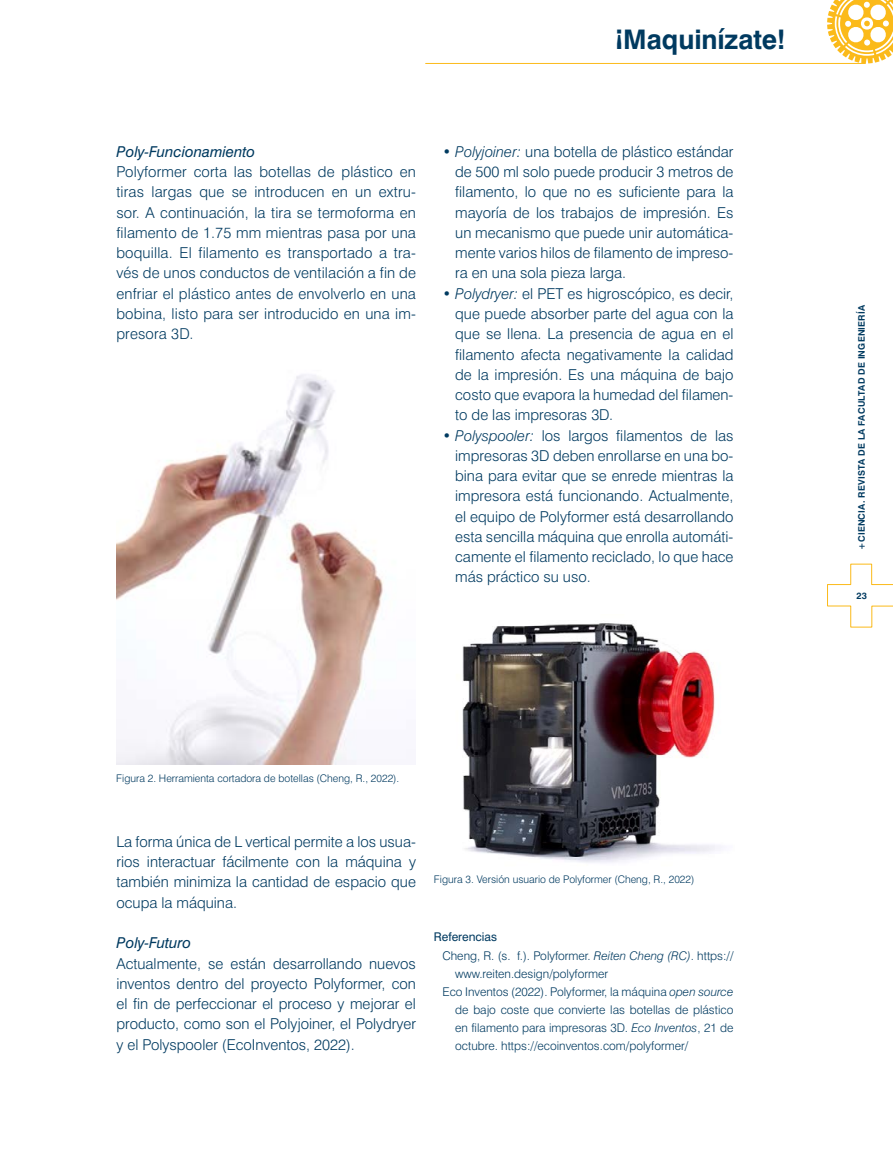
<style>
.page{position:relative;width:893px;height:1149px;background:#fff}
.page>*{position:absolute;margin:0;border:0;box-sizing:border-box;transform-origin:0 0}
.t1{font:700 27px "Swiss 721";letter-spacing:-.005em;color:#003a60}
.t2{font:300 15px/20.2px "Swiss 721";color:#003a60;text-align:justify}
.t3{font:italic 15px "Swiss 721";color:#003a60}
.t4{font:300 12px "Swiss 721";color:#003a60}
.t5{font:12px "Swiss 721 Roman";color:#003a60}
.t6{font:300 10.5px "Swiss 721";color:#003a60}
.t7{font:700 9.15px "Swiss 721";color:#003a60}
.t8{font:700 9px "Swiss 721";letter-spacing:.02em;color:#003a60}
.s1{font-style:italic}
</style>
<div class="page">
<svg style="left:827px;top:0;width:66px;height:63px"></svg>
<hr style="left:426px;top:63px;width:439px;height:1px;background:#fbba1a">
<svg style="left:827px;top:563px;width:66px;height:64px"></svg>
<img style="left:116px;top:374px;width:270px;height:390px">
<img style="left:462px;top:623px;width:260px;height:240px">
<h1 class="t1" style="left:615px;top:23px;width:172px">¡Maquinízate!</h1>
<p class="t3" style="left:116px;top:142px;width:140px">Poly-Funcionamiento</p>
<p class="t2" style="left:116px;top:161px;width:301px">Polyformer corta las botellas de plástico en tiras largas que se introducen en un extru&shy;sor. A continuación, la tira se termoforma en filamento de 1.75 mm mientras pasa por una boquilla. El filamento es transportado a tra&shy;vés de unos conductos de ventilación a fin de enfriar el plástico antes de envolverlo en una bobina, listo para ser introducido en una im&shy;presora 3D.</p>
<p class="t2" style="left:455px;top:141px;width:280px;text-indent:-13px"><span class="s1">• Polyjoiner:</span> una botella de plástico estándar de 500 ml solo puede producir 3 metros de filamento, lo que no es suficiente para la mayoría de los trabajos de impresión. Es un mecanismo que puede unir automática&shy;mente varios hilos de filamento de impreso&shy;ra en una sola pieza larga.</p>
<p class="t2" style="left:455px;top:283px;width:280px;text-indent:-13px"><span class="s1">• Polydryer:</span> el PET es higroscópico, es decir, que puede absorber parte del agua con la que se llena. La presencia de agua en el filamento afecta negativamente la calidad de la impresión. Es una máquina de bajo costo que evapora la humedad del filamen&shy;to de las impresoras 3D.</p>
<p class="t2" style="left:455px;top:425px;width:280px;text-indent:-13px"><span class="s1">• Polyspooler:</span> los largos filamentos de las impresoras 3D deben enrollarse en una bo&shy;bina para evitar que se enrede mientras la impresora está funcionando. Actualmente, el equipo de Polyformer está desarrollando esta sencilla máquina que enrolla automáti&shy;camente el filamento reciclado, lo que hace más práctico su uso.</p>
<p class="t6" style="left:116px;top:772px;width:285px">Figura 2. Herramienta cortadora de botellas (Cheng, R., 2022).</p>
<p class="t2" style="left:116px;top:831px;width:301px">La forma única de L vertical permite a los usua&shy;rios interactuar fácilmente con la máquina y también minimiza la cantidad de espacio que ocupa la máquina.</p>
<p class="t3" style="left:116px;top:933px;width:76px">Poly-Futuro</p>
<p class="t2" style="left:116px;top:952px;width:301px">Actualmente, se están desarrollando nuevos inventos dentro del proyecto Polyformer, con el fin de perfeccionar el proceso y mejorar el producto, como son el Polyjoiner, el Polydryer y el Polyspooler (EcoInventos, 2022).</p>
<p class="t6" style="left:434px;top:872px;width:262px">Figura 3. Versión usuario de Polyformer (Cheng, R., 2022)</p>
<p class="t5" style="left:434px;top:929px;width:64px">Referencias</p>
<p class="t4" style="left:442px;top:947px;width:293px">Cheng, R. (s. f.). Polyformer. <span class="s1">Reiten Cheng (RC)</span>. https://</p>
<p class="t4" style="left:455px;top:965px;width:154px">www.reiten.design/polyformer</p>
<p class="t4" style="left:442px;top:983px;width:292px">Eco Inventos (2022). Polyformer, la máquina <span class="s1">open source</span></p>
<p class="t4" style="left:455px;top:1001px;width:280px">de bajo coste que convierte las botellas de plástico</p>
<p class="t4" style="left:455px;top:1019px;width:280px">en filamento para impresoras 3D. <span class="s1">Eco Inventos</span>, 21 de</p>
<p class="t4" style="left:455px;top:1037px;width:234px">octubre. https://ecoinventos.com/polyformer/</p>
<p class="t8" style="left:856px;top:549px;width:246px;rotate:-90deg">+CIENCIA. REVISTA DE LA FACULTAD DE INGENIERÍA</p>
<p class="t7" style="left:856px;top:590px;width:12px">23</p>
</div>
